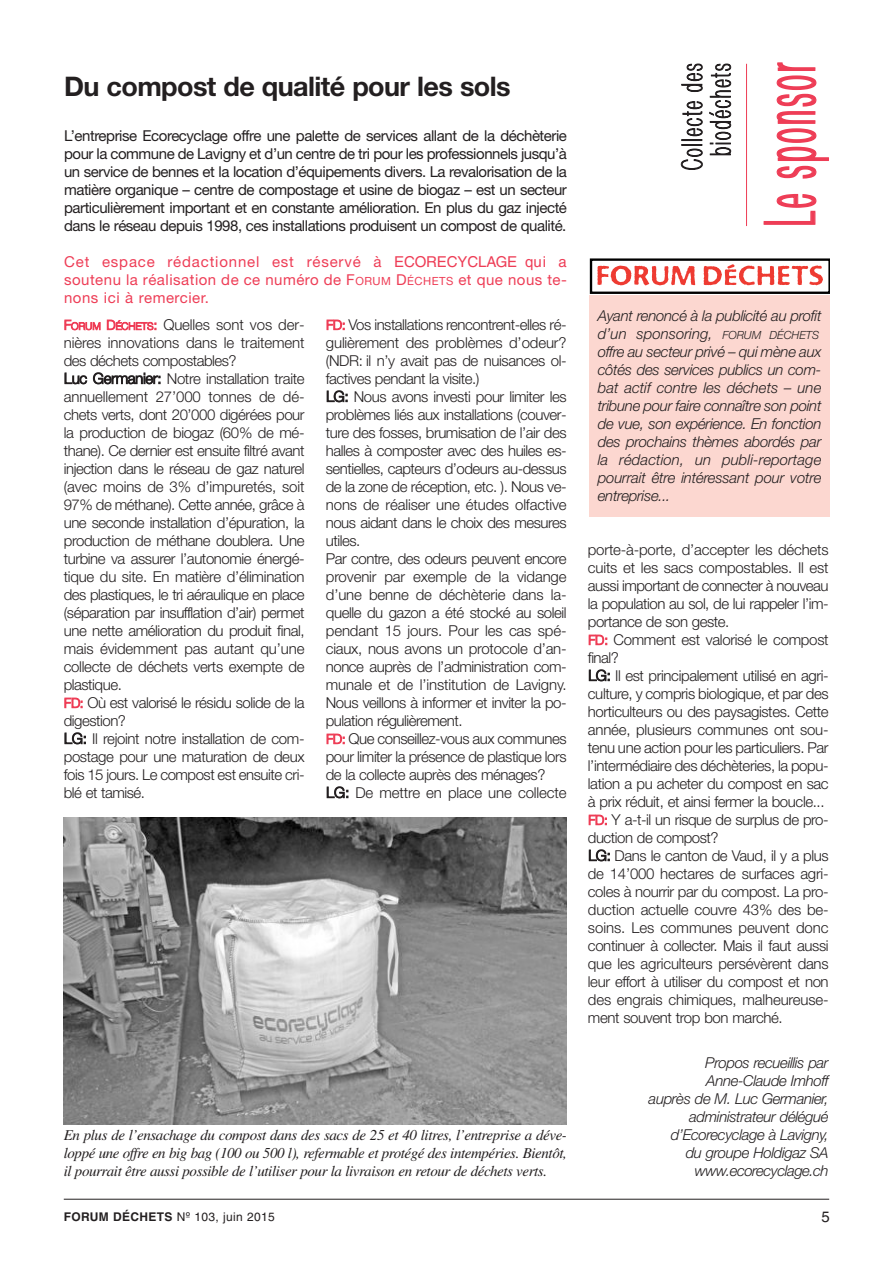
<style>
.page{position:relative;width:893px;height:1263px;background:#fff}
.page>*{position:absolute;margin:0;border:0;box-sizing:border-box;transform-origin:0 0}
.t1{font:300 71.4px "Helvetica Neue";letter-spacing:.165em;color:#ee3d56;scale:.36 1}
.t2{font:100 28.5px/28.5px "Helvetica Neue";letter-spacing:.165em;color:#231f20;text-align:center;scale:.53 1}
.t3{font:700 27px "Helvetica Neue";letter-spacing:-.02em;color:#231f20}
.t4{font:300 15px/18px "Helvetica Neue";letter-spacing:-.025em;color:#231f20}
.t5{font:italic 300 15px/18px "Helvetica Neue";letter-spacing:-.02em;color:#231f20;text-align:right}
.t6{font:15px/18px "Helvetica Neue";letter-spacing:-.03em;color:#231f20;text-align:justify}
.t7{font:italic 15px/18px "Times";letter-spacing:-.03em;color:#231f20;text-align:justify}
.t8{font:15px/18px "Helvetica Neue";letter-spacing:.035em;color:#ee3d56;text-align:justify}
.t9{font:15px "Helvetica";color:#231f20}
.t10{font:12px "Helvetica";letter-spacing:.03em;color:#231f20}
.s1{font-family:"Helvetica"}
.s2{font-size:11.25px}
.s3{font-size:13.5px;color:#ee3d56}
.s4{font-size:10.2px;color:#ee3d56}
.s5{font-weight:700}
</style>
<div class="page">
<hr style="left:64px;top:1199px;width:765px;height:1px;background:#231f20">
<div style="left:589px;top:288px;width:241px;height:228px;background:#fcd7d0"></div>
<div style="left:589px;top:258px;width:241px;height:37px;background:#fff"></div>
<svg style="left:597px;top:266px;width:98px;height:19px"></svg>
<svg style="left:704px;top:264px;width:119px;height:21px"></svg>
<div style="left:590px;top:258px;width:240px;height:36px;border:2px solid #000"></div>
<hr style="left:746px;top:64px;width:1px;height:162px;background:#ee3d56">
<img style="left:64px;top:817px;width:503px;height:308px">
<h3 class="t3" style="left:64px;top:69px;width:448px">Du compost de qualité pour les sols</h3>
<p class="t6" style="left:64px;top:126px;width:504px">L’entreprise Ecorecyclage offre une palette de services allant de la déchèterie pour la commune de Lavigny et d’un centre de tri pour les professionnels jusqu’à un service de bennes et la location d’équipements divers. La revalorisation de la matière organique – centre de compostage et usine de biogaz – est un secteur particulièrement important et en constante amélioration. En plus du gaz injecté dans le réseau depuis 1998, ces installations produisent un compost de qualité.</p>
<p class="t8" style="left:64px;top:252px;width:504px">Cet espace rédactionnel est réservé à <span class="s1">ECORECYCLAGE qui a </span>soutenu la réalisation de ce numéro de F<span class="s2">ORUM</span> D<span class="s2">ÉCHETS</span> et que nous te&shy;nons ici à remercier.</p>
<p class="t4" style="left:64px;top:315px;width:242px"><span class="s3">F</span><span class="s4">ORUM</span> <span class="s3">D</span><span class="s4">ÉCHETS</span><span class="s3">:</span> Quelles sont vos der&shy;nières innovations dans le traitement des déchets compostables?<br>Luc Germanier: Notre installation traite annuellement 27’000 tonnes de dé&shy;chets verts, dont 20’000 digérées pour la production de biogaz (60% de mé&shy;thane). Ce dernier est ensuite filtré avant injection dans le réseau de gaz naturel (avec moins de 3% d’impuretés, soit 97% de méthane). Cette année, grâce à une seconde installation d’épuration, la production de méthane doublera. Une turbine va assurer l’autonomie énergé&shy;tique du site. En matière d’élimination des plastiques, le tri aéraulique en place (séparation par insufflation d’air) permet une nette amélioration du produit final, mais évidemment pas autant qu’une collecte de déchets verts exempte de plastique.<br><span class="s3">FD:</span> Où est valorisé le résidu solide de la digestion?<br>LG: Il rejoint notre installation de com&shy;postage pour une maturation de deux fois 15 jours. Le compost est ensuite cri&shy;blé et tamisé.</p>
<p class="t4" style="left:326px;top:315px;width:242px"><span class="s3">FD:</span> Vos installations rencontrent-elles ré&shy;gulièrement des problèmes d’odeur? (NDR: il n’y avait pas de nuisances ol&shy;factives pendant la visite.)<br>LG: Nous avons investi pour limiter les problèmes liés aux installations (couver&shy;ture des fosses, brumisation de l’air des halles à composter avec des huiles es&shy;sentielles, capteurs d’odeurs au-dessus de la zone de réception, etc. ). Nous ve&shy;nons de réaliser une études olfactive nous aidant dans le choix des mesures utiles.<br>Par contre, des odeurs peuvent encore provenir par exemple de la vidange d’une benne de déchèterie dans la&shy;quelle du gazon a été stocké au soleil pendant 15 jours. Pour les cas spé&shy;ciaux, nous avons un protocole d’an&shy;nonce auprès de l’administration com&shy;munale et de l’institution de Lavigny.<br>Nous veillons à informer et inviter la po&shy;pulation régulièrement.<br><span class="s3">FD:</span> Que conseillez-vous aux communes pour limiter la présence de plastique lors de la collecte auprès des ménages?<br>LG: De mettre en place une collecte</p>
<p class="t7" style="left:64px;top:1126px;width:505px">En plus de l’ensachage du compost dans des sacs de 25 et 40 litres, l’entreprise a déve&shy;loppé une offre en big bag (100 ou 500 l), refermable et protégé des intempéries. Bientôt, il pourrait être aussi possible de l’utiliser pour la livraison en retour de déchets verts.</p>
<h2 class="t2" style="left:678px;top:170px;width:202px;rotate:-90deg">Collecte des biodéchets</h2>
<h1 class="t1" style="left:746px;top:226px;width:452px;rotate:-90deg">Le sponsor</h1>
<p class="t5" style="left:598px;top:306px;width:225px;text-align:left">Ayant renoncé à la publicité au profit d’un sponsoring, <span class="s2">FORUM DÉCHETS </span>offre au secteur privé – qui mène aux côtés des services publics un com&shy;bat actif contre les déchets – une tribune pour faire connaître son point de vue, son expérience. En fonction des prochains thèmes abordés par la rédaction, un publi-reportage pourrait être intéressant pour votre entreprise...</p>
<p class="t4" style="left:588px;top:540px;width:242px">porte-à-porte, d’accepter les déchets cuits et les sacs compostables. Il est aussi important de connecter à nouveau la population au sol, de lui rappeler l’im&shy;portance de son geste.<br><span class="s3">FD:</span> Comment est valorisé le compost final?<br>LG: Il est principalement utilisé en agri&shy;culture, y compris biologique, et par des horticulteurs ou des paysagistes. Cette année, plusieurs communes ont sou&shy;tenu une action pour les particuliers. Par l’intermédiaire des déchèteries, la popu&shy;lation a pu acheter du compost en sac à prix réduit, et ainsi fermer la boucle...<br><span class="s3">FD:</span> Y a-t-il un risque de surplus de pro&shy;duction de compost?<br>LG: Dans le canton de Vaud, il y a plus de 14’000 hectares de surfaces agri&shy;coles à nourrir par du compost. La pro&shy;duction actuelle couvre 43% des be&shy;soins. Les communes peuvent donc continuer à collecter. Mais il faut aussi que les agriculteurs persévèrent dans leur effort à utiliser du compost et non des engrais chimiques, malheureuse&shy;ment souvent trop bon marché.</p>
<p class="t5" style="left:649px;top:1053px;width:182px">Propos recueillis par<br>Anne-Claude Imhoff<br>auprès de M. Luc Germanier, administrateur délégué d’Ecorecyclage à Lavigny,<br>du groupe Holdigaz SA www.ecorecyclage.ch</p>
<p class="t10" style="left:64px;top:1210px;width:213px"><span class="s5">FORUM DÉCHETS</span> Nº 103, juin 2015</p>
<p class="t9" style="left:821px;top:1208px;width:10px">5</p>
</div>
